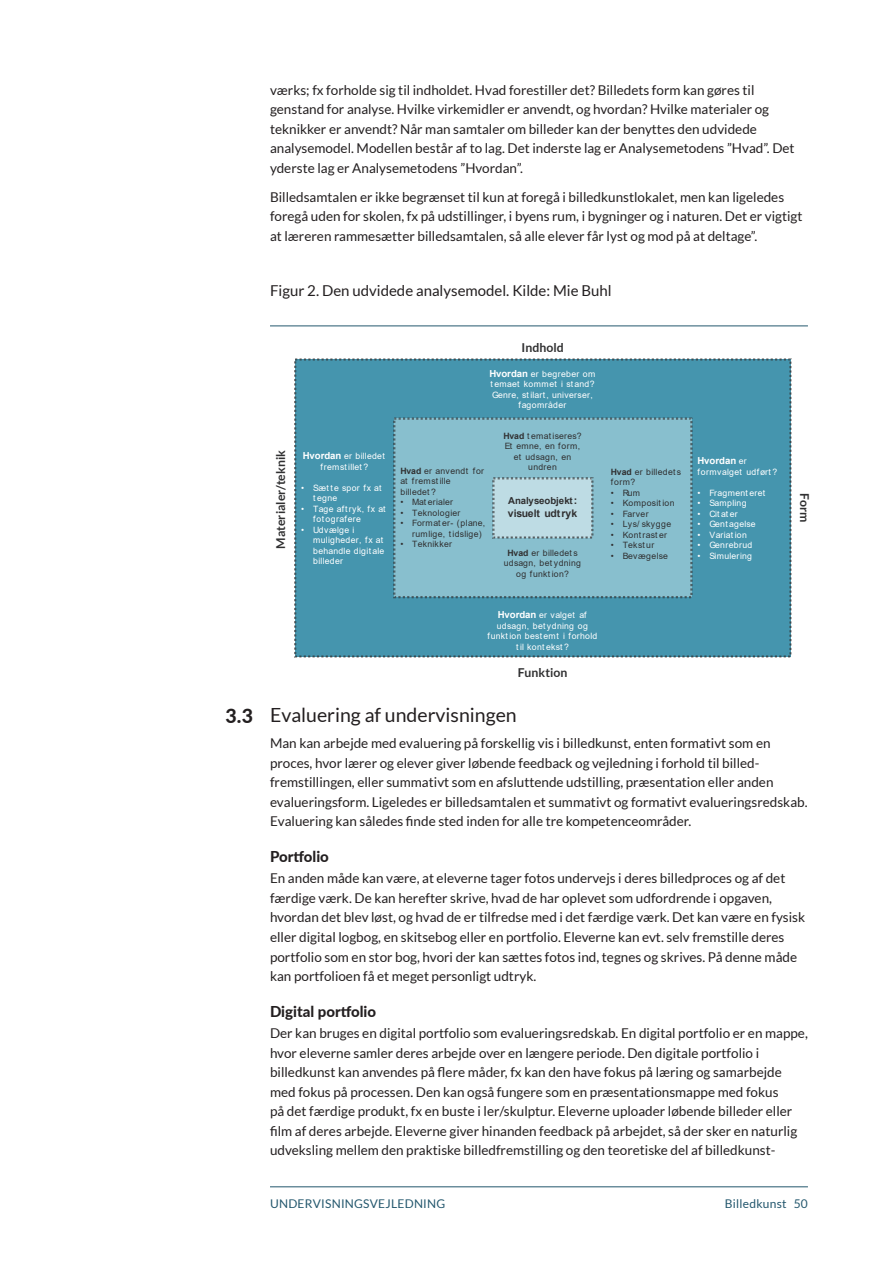
<style>
.page{position:relative;width:893px;height:1263px;background:#fff}
.page>*{position:absolute;margin:0;border:0;box-sizing:border-box;transform-origin:0 0}
._08_Mellemrubrik_13{font:19.5px "Lato";color:#231f20}
._08_mellemrubrik_nr{font:800 19.5px "Lato";color:#231f20}
._07_tabelnavn_med_st{font:15px "Lato";color:#231f20}
._08_Mellemrubrik{font:800 15px "Lato";color:#231f20}
._04_Brødtekst_9_13{font:13.5px/19.5px "Lato";color:#231f20}
.t1{font:700 12.3px "Lato";letter-spacing:.005em;color:#303031}
.t2{font:12px "Lato";letter-spacing:.02em;color:#23576d}
.t3{font:700 10.5px "Arial";letter-spacing:-.01em;color:#303031}
.t4{font:700 9.6px "Arial";color:#303031}
.t5{font:700 9.6px "Arial";color:#fff}
.t6{font:8.7px/10.6px "Arial";letter-spacing:.02em;color:#fff;text-align:center}
.t7{font:8.7px/10.5px "Arial";letter-spacing:.02em;color:#303031}
.t8{font:8.7px/10.5px "Arial";letter-spacing:.055em;color:#fff}
.t9{font:8.7px "Arial";letter-spacing:.05em;color:#fff}
.t10{font:8.7px "Arial";letter-spacing:.045em;color:#303031}
.t11{font:8.7px "Arial";letter-spacing:.06em;color:#303031}
.s1{font-weight:700;font-size:9.6px}
.s2{font-weight:700}
.s3{font-size:10.5px}
.s4{font-weight:400;font-size:8.7px}
</style>
<div class="page">
<hr style="left:270px;top:325px;width:538px;height:1px;background:#23576d">
<div style="left:294px;top:358px;width:497px;height:300px;background:#4595ae"></div>
<div style="left:393px;top:418px;width:299px;height:180px;background:#88bfce"></div>
<svg style="left:492px;top:477px;width:101px;height:62px;background:#b6d4dc"></svg>
<hr style="left:270px;top:1186px;width:538px;height:1px;background:#23576d">
<p class="_08_mellemrubrik_nr" style="left:225px;top:701px;width:29px">3.3</p>
<p class="_04_Brødtekst_9_13" style="left:270px;top:80px;width:526px">værks; fx forholde sig til indholdet. Hvad forestiller det? Billedets form kan gøres til genstand for analyse. Hvilke virkemidler er anvendt, og hvordan? Hvilke materialer og teknikker er anvendt? Når man samtaler om billeder kan der benyttes den udvidede analysemodel. Modellen består af to lag. Det inderste lag er Analysemetodens ”Hvad”. Det yderste lag er Analysemetodens ”Hvordan”.</p>
<p class="_04_Brødtekst_9_13" style="left:270px;top:187px;width:534px">Billedsamtalen er ikke begrænset til kun at foregå i billedkunstlokalet, men kan ligeledes foregå uden for skolen, fx på udstillinger, i byens rum, i bygninger og i naturen. Det er vigtigt at læreren rammesætter billedsamtalen, så alle elever får lyst og mod på at deltage”.</p>
<p class="_07_tabelnavn_med_st" style="left:270px;top:282px;width:343px">Figur 2. Den udvidede analysemodel. Kilde: Mie Buhl</p>
<p class="t1" style="left:521px;top:340px;width:44px">Indhold</p>
<p class="t1" style="left:274px;top:549px;width:100px;rotate:-90deg">Materialer/teknik</p>
<p class="t6" style="left:303px;top:450px;width:83px"><span class="s1">Hvordan</span> er billedet fremst illet ?</p>
<p class="t6" style="left:313px;top:482px;width:70px;text-align:left;text-indent:-12px">• Sæt t e spor fx at t egne</p>
<p class="t8" style="left:313px;top:503px;width:74px;text-indent:-12px">• Tage aft ryk, fx at fot ografere</p>
<p class="t6" style="left:313px;top:524px;width:73px;text-align:left;text-indent:-12px">• Udvælge i muligheder, fx at behandle digit ale billeder</p>
<p class="t6" style="left:489px;top:368px;width:107px"><span class="s1">Hvordan</span> er begreber om t emaet kommet i st and?<br>Genre, st ilart , universer, fagområder</p>
<p class="t7" style="left:400px;top:466px;width:85px"><span class="s2">Hvad</span> er anvendt for at fremst ille<br>billedet ?</p>
<p class="t7" style="left:400px;top:497px;width:54px">• Mat erialer</p>
<p class="t7" style="left:400px;top:507px;width:62px">• Teknologier</p>
<p class="t7" style="left:412px;top:518px;width:75px;text-indent:-12px">• Format er- (plane, rumlige, t idslige)</p>
<p class="t7" style="left:400px;top:539px;width:53px">• Teknikker</p>
<p class="t7" style="left:503px;top:431px;width:80px;text-align:center"><span class="s2">Hvad</span> t emat iseres?<br>Et emne, en form, et udsagn, en undren</p>
<p class="t7" style="left:611px;top:466px;width:72px"><span class="s2">Hvad</span> er billedet s form?</p>
<p class="t7" style="left:611px;top:487px;width:31px">• Rum</p>
<p class="t10" style="left:611px;top:497px;width:65px">• Komposit ion</p>
<p class="t7" style="left:611px;top:508px;width:39px">• Farver</p>
<p class="t11" style="left:611px;top:518px;width:62px">• Lys/ skygge</p>
<p class="t7" style="left:611px;top:529px;width:58px">• Kont rast er</p>
<p class="t7" style="left:611px;top:540px;width:45px">• Tekst ur</p>
<p class="t4" style="left:508px;top:494px;width:71px">Analyseobjekt<span class="s3">:</span></p>
<p class="t3" style="left:508px;top:506px;width:71px">visuelt udtryk</p>
<p class="t7" style="left:507px;top:547px;width:72px"><span class="s2">Hvad</span> er billedet s</p>
<p class="t7" style="left:611px;top:550px;width:59px">• Bevægelse</p>
<p class="t7" style="left:504px;top:558px;width:79px;text-align:center">udsagn, bet ydning og funkt ion?</p>
<p class="t6" style="left:487px;top:609px;width:112px"><span class="s1">Hvordan</span> er valget af udsagn, bet ydning og funkt ion best emt i forhold t il kont ekst ?</p>
<p class="t1" style="left:518px;top:665px;width:51px">Funktion</p>
<p class="t5" style="left:697px;top:454px;width:51px">Hvordan <span class="s4">er</span></p>
<p class="t9" style="left:697px;top:466px;width:81px">formvalget udført ?</p>
<p class="t6" style="left:697px;top:487px;width:69px">• Fragment eret</p>
<p class="t6" style="left:697px;top:498px;width:50px">• Sampling</p>
<p class="t6" style="left:697px;top:508px;width:42px">• Cit at er</p>
<p class="t6" style="left:697px;top:519px;width:60px">• Gent agelse</p>
<p class="t6" style="left:697px;top:529px;width:51px">• Variat ion</p>
<p class="t6" style="left:697px;top:540px;width:56px">• Genrebrud</p>
<p class="t6" style="left:697px;top:550px;width:56px">• Simulering</p>
<p class="t1" style="left:812px;top:493px;width:30px;rotate:90deg">Form</p>
<p class="_08_Mellemrubrik_13" style="left:270px;top:704px;width:248px">Evaluering af undervisningen</p>
<p class="_04_Brødtekst_9_13" style="left:270px;top:733px;width:539px">Man kan arbejde med evaluering på forskellig vis i billedkunst, enten formativt som en proces, hvor lærer og elever giver løbende feedback og vejledning i forhold til billed&shy;fremstillingen, eller summativt som en afsluttende udstilling, præsentation eller anden evalueringsform. Ligeledes er billedsamtalen et summativt og formativt evalueringsredskab.<br>Evaluering kan således finde sted inden for alle tre kompetenceområder.</p>
<p class="_08_Mellemrubrik" style="left:270px;top:845px;width:60px">Portfolio</p>
<p class="_04_Brødtekst_9_13" style="left:270px;top:869px;width:537px">En anden måde kan være, at eleverne tager fotos undervejs i deres billedproces og af det færdige værk. De kan herefter skrive, hvad de har oplevet som udfordrende i opgaven, hvordan det blev løst, og hvad de er tilfredse med i det færdige værk. Det kan være en fysisk eller digital logbog, en skitsebog eller en portfolio. Eleverne kan evt. selv fremstille deres portfolio som en stor bog, hvori der kan sættes fotos ind, tegnes og skrives. På denne måde kan portfolioen få et meget personligt udtryk.</p>
<p class="_08_Mellemrubrik" style="left:270px;top:1000px;width:108px">Digital portfolio</p>
<p class="_04_Brødtekst_9_13" style="left:270px;top:1023px;width:539px">Der kan bruges en digital portfolio som evalueringsredskab. En digital portfolio er en mappe, hvor eleverne samler deres arbejde over en længere periode. Den digitale portfolio i billedkunst kan anvendes på flere måder, fx kan den have fokus på læring og samarbejde med fokus på processen. Den kan også fungere som en præsentationsmappe med fokus<br>på det færdige produkt, fx en buste i ler/skulptur. Eleverne uploader løbende billeder eller film af deres arbejde. Eleverne giver hinanden feedback på arbejdet, så der sker en naturlig udveksling mellem den praktiske billedfremstilling og den teoretiske del af billedkunst-</p>
<p class="t2" style="left:270px;top:1197px;width:177px">UNDERVISNINGSVEJLEDNING</p>
<p class="t2" style="left:725px;top:1197px;width:84px">Billedkunst 50</p>
</div>
